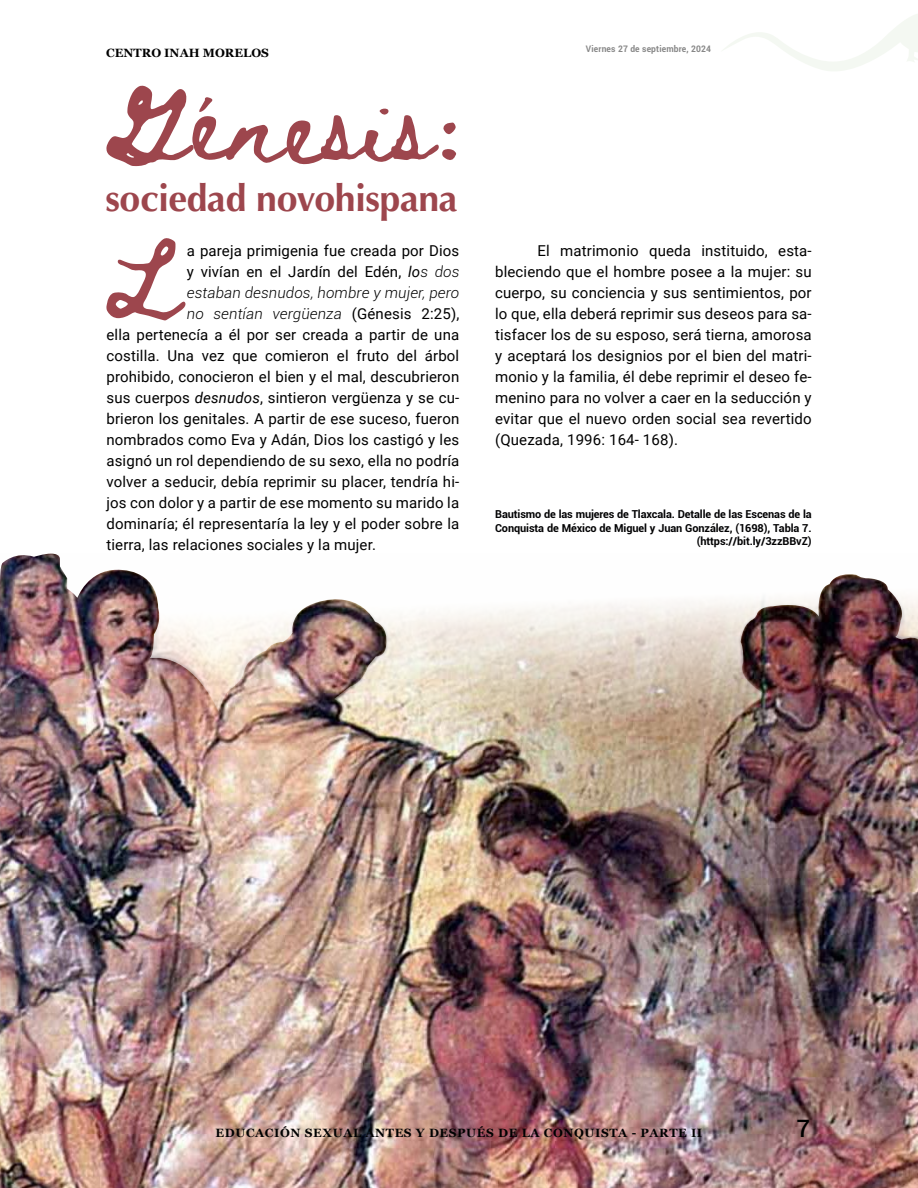
<style>
.page{position:relative;width:918px;height:1188px;background:#fff}
.page>*{position:absolute;margin:0;border:0;box-sizing:border-box;transform-origin:0 0}
.t1{font:81px "Beth Ellen";color:#9d464d}
.t2{font:75px "Beth Ellen";letter-spacing:.05em;color:#9d464d}
.t3{font:700 37.5px "Optima";letter-spacing:-.01em;color:#9d464d}
.t4{font:500 24px "Roboto";color:#000}
.t5{font:15px/21px "Roboto";letter-spacing:.01em;color:#000;text-align:justify}
.t6{font:italic 300 15px "Roboto";letter-spacing:.01em;color:#000}
.t7{font:700 12px "Georgia";letter-spacing:.05em;color:#010202}
.t8{font:700 12px "Georgia";color:#000}
.t9{font:700 10.95px/13.5px "Roboto";letter-spacing:-.01em;color:#020203;text-align:right}
.t10{font:700 9px "Roboto";letter-spacing:.02em;color:#878787;scale:.94 1}
.s1{font-style:italic}
.s2{font-weight:300;font-style:italic}
.s3{font-weight:400;font-style:normal}
</style>
<div class="page">
<img style="left:0;top:969px;width:918px;height:219px">
<img style="left:0;top:553px;width:918px;height:416px">
<svg style="left:723px;top:14px;width:195px;height:57px"></svg>
<p class="t8" style="left:106px;top:43px;width:164px">CENTRO INAH MORELOS</p>
<h2 class="t2" style="left:103px;top:90px;width:359px">Génesis:</h2>
<h3 class="t3" style="left:105px;top:176px;width:354px">sociedad novohispana</h3>
<h1 class="t1" style="left:103px;top:243px;width:79px">L</h1>
<p class="t5" style="left:187px;top:239px;width:274px">a pareja primigenia fue creada por Dios</p>
<p class="t5" style="left:187px;top:260px;width:274px">y vivían en el Jardín del Edén, <span class="s1">lo</span><span class="s2">s dos</span></p>
<p class="t6" style="left:187px;top:282px;width:274px">estaban desnudos, hombre y mujer, pero</p>
<p class="t6" style="left:187px;top:303px;width:274px">no sentían vergüenza <span class="s3">(Génesis 2:25),</span></p>
<p class="t5" style="left:106px;top:323px;width:354px">ella pertenecía a él por ser creada a partir de una</p>
<p class="t5" style="left:106px;top:344px;width:354px">costilla. Una vez que comieron el fruto del árbol</p>
<p class="t5" style="left:106px;top:365px;width:354px">prohibido, conocieron el bien y el mal, descubrieron</p>
<p class="t5" style="left:106px;top:386px;width:354px">sus cuerpos <span class="s1">desnudos</span>, sintieron vergüenza y se cu-</p>
<p class="t5" style="left:106px;top:407px;width:354px">brieron los genitales. A partir de ese suceso, fueron</p>
<p class="t5" style="left:106px;top:428px;width:354px">nombrados como Eva y Adán, Dios los castigó y les</p>
<p class="t5" style="left:106px;top:449px;width:354px">asignó un rol dependiendo de su sexo, ella no podría</p>
<p class="t5" style="left:106px;top:470px;width:354px">volver a seducir, debía reprimir su placer, tendría hi-</p>
<p class="t5" style="left:106px;top:491px;width:354px">jos con dolor y a partir de ese momento su marido la</p>
<p class="t5" style="left:106px;top:512px;width:354px">dominaría; él representaría la ley y el poder sobre la</p>
<p class="t5" style="left:106px;top:533px;width:271px">tierra, las relaciones sociales y la mujer.</p>
<p class="t10" style="left:586px;top:43px;width:135px">Viernes 27 de septiembre, 2024</p>
<p class="t5" style="left:495px;top:239px;width:318px;text-indent:43px">El matrimonio queda instituido, esta&shy;bleciendo que el hombre posee a la mujer: su cuerpo, su conciencia y sus sentimientos, por lo que, ella deberá reprimir sus deseos para sa&shy;tisfacer los de su esposo, será tierna, amorosa y aceptará los designios por el bien del matri&shy;monio y la familia, él debe reprimir el deseo fe&shy;menino para no volver a caer en la seducción y evitar que el nuevo orden social sea revertido (Quezada, 1996: 164- 168).</p>
<p class="t9" style="left:495px;top:507px;width:318px">Bautismo de las mujeres de Tlaxcala. Detalle de las Escenas de la<br>Conquista de México de Miguel y Juan González, (1698), Tabla 7. (https://bit.ly/3zzBBvZ)</p>
<p class="t7" style="left:216px;top:1124px;width:488px">EDUCACIÓN SEXUAL ANTES Y DESPUÉS DE LA CONQUISTA - PARTE II</p>
<h3 class="t4" style="left:796px;top:1112px;width:15px">7</h3>
</div>
